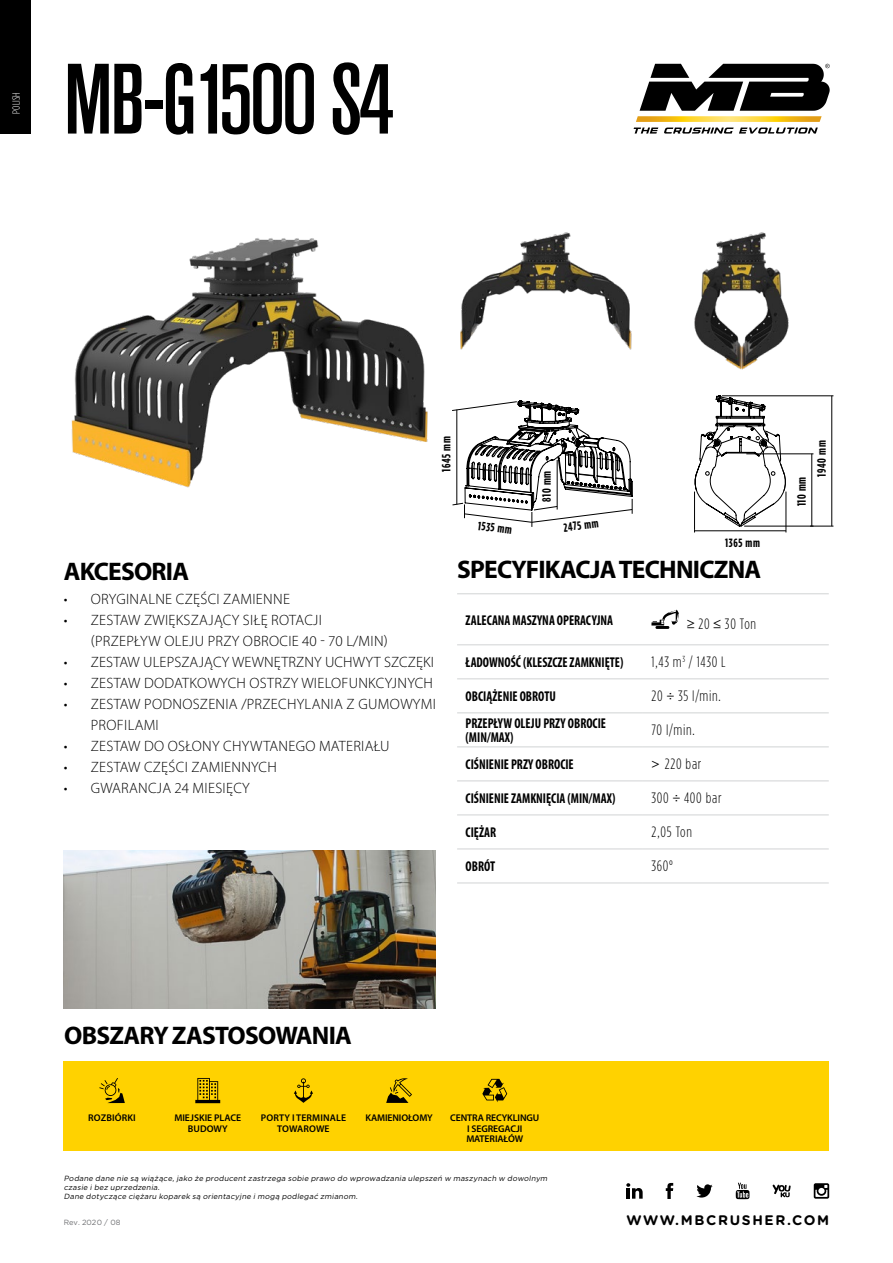
<style>
.page{position:relative;width:893px;height:1263px;background:#fff}
.page>*{position:absolute;margin:0;border:0;box-sizing:border-box;transform-origin:0 0}
.t1{font:500 condensed 98.85px "Akzidenz Grotesk BQ";letter-spacing:-.03em;color:#000}
.titolo_nero_17pt_bol{font:700 25.5px "Myriad Pro";letter-spacing:-.03em;color:#000}
.t2{font:300 15px/21px "Myriad Pro";letter-spacing:.02em;color:#000}
.Paragrafo_base{font:300 15px "Gotham Condensed";letter-spacing:.05em;color:#000}
.t3{font:700 condensed 14.25px/13.5px "Myriad Pro";color:#000;scale:.91 1}
.t4{font:700 13.8px "Gotham Rounded";letter-spacing:.12em;color:#000}
.t5{font:700 12px "Gotham Condensed";letter-spacing:.05em;color:#000}
.t6{font:300 10.5px "Gotham Condensed";letter-spacing:.01em;color:#fff}
.t7{font:600 9.75px/10.5px "Myriad Pro";letter-spacing:-.005em;color:#000;text-align:center}
.t8{font:italic 7.5px/9px "Gotham";color:#000}
.t9{font:7.5px "Gotham";color:#6d6e71}
.s1{font-family:"Cent Goth WGL";font-weight:400;font-size:13.5px}
</style>
<div class="page">
<div style="left:64px;top:1061px;width:765px;height:89px;background:#ffd200"></div>
<div style="left:0;top:0;width:31px;height:134px;background:#000"></div>
<svg style="left:633px;top:128px;width:185px;height:6px"></svg>
<svg style="left:636px;top:64px;width:194px;height:58px"></svg>
<img style="left:460px;top:232px;width:172px;height:118px">
<img style="left:694px;top:232px;width:95px;height:138px">
<img style="left:71px;top:238px;width:357px;height:250px">
<hr style="left:744px;top:526px;width:86px;height:1px;background:#000">
<hr style="left:722px;top:395px;width:108px;height:1px;background:#000">
<hr style="left:746px;top:453px;width:64px;height:1px;background:#000">
<hr style="left:811px;top:454px;width:1px;height:72px;background:#000">
<hr style="left:831px;top:396px;width:1px;height:130px;background:#000">
<svg style="left:452px;top:400px;width:181px;height:127px"></svg>
<svg style="left:694px;top:395px;width:94px;height:137px"></svg>
<img style="left:64px;top:850px;width:372px;height:158px">
<hr style="left:643px;top:644px;width:186px;height:1px;background:#d1d3d4">
<hr style="left:643px;top:678px;width:186px;height:1px;background:#d1d3d4">
<hr style="left:643px;top:712px;width:186px;height:1px;background:#d1d3d4">
<hr style="left:643px;top:746px;width:186px;height:1px;background:#d1d3d4">
<hr style="left:643px;top:780px;width:186px;height:1px;background:#d1d3d4">
<hr style="left:643px;top:814px;width:186px;height:1px;background:#d1d3d4">
<hr style="left:643px;top:848px;width:186px;height:1px;background:#d1d3d4">
<hr style="left:643px;top:882px;width:186px;height:1px;background:#d1d3d4">
<hr style="left:643px;top:593px;width:186px;height:1px;background:#d1d3d4">
<svg style="left:651px;top:610px;width:28px;height:19px"></svg>
<svg style="left:666px;top:1183px;width:7px;height:16px"></svg>
<svg style="left:772px;top:1184px;width:19px;height:13px"></svg>
<svg style="left:696px;top:1184px;width:17px;height:13px"></svg>
<svg style="left:626px;top:1183px;width:17px;height:16px"></svg>
<svg style="left:736px;top:1183px;width:13px;height:16px"></svg>
<svg style="left:814px;top:1183px;width:15px;height:16px"></svg>
<svg style="left:99px;top:1078px;width:26px;height:25px"></svg>
<svg style="left:195px;top:1078px;width:25px;height:25px"></svg>
<svg style="left:294px;top:1078px;width:19px;height:25px"></svg>
<svg style="left:386px;top:1078px;width:26px;height:25px"></svg>
<svg style="left:482px;top:1079px;width:25px;height:23px"></svg>
<hr style="left:457px;top:644px;width:186px;height:1px;background:#d1d3d4">
<hr style="left:457px;top:678px;width:186px;height:1px;background:#d1d3d4">
<hr style="left:457px;top:712px;width:186px;height:1px;background:#d1d3d4">
<hr style="left:457px;top:746px;width:186px;height:1px;background:#d1d3d4">
<hr style="left:457px;top:780px;width:186px;height:1px;background:#d1d3d4">
<hr style="left:457px;top:814px;width:186px;height:1px;background:#d1d3d4">
<hr style="left:457px;top:848px;width:186px;height:1px;background:#d1d3d4">
<hr style="left:457px;top:882px;width:186px;height:1px;background:#d1d3d4">
<hr style="left:457px;top:593px;width:186px;height:1px;background:#d1d3d4">
<p class="t6" style="left:11px;top:114px;width:23px;rotate:-90deg">POLISH</p>
<p class="t1" style="left:64px;top:43px;width:332px">MB-G1500 S4</p>
<p class="t5" style="left:440px;top:472px;width:37px;rotate:-90deg">1645 mm</p>
<p class="t5" style="left:540px;top:502px;width:32px;rotate:-90deg">810 mm</p>
<p class="t5" style="left:479px;top:519px;width:36px;rotate:8deg">1535 mm</p>
<p class="t5" style="left:563px;top:521px;width:37px;rotate:-7deg">2475 mm</p>
<p class="t5" style="left:725px;top:536px;width:36px">1365 mm</p>
<p class="titolo_nero_17pt_bol" style="left:64px;top:554px;width:127px">AKCESORIA</p>
<p class="t2" style="left:64px;top:588px;width:228px">• ORYGINALNE CZĘŚCI ZAMIENNE</p>
<p class="t2" style="left:91px;top:609px;width:299px;text-indent:-27px">• ZESTAW ZWIĘKSZAJĄCY SIŁĘ ROTACJI (PRZEPŁYW OLEJU PRZY OBROCIE 40 - 70 L/MIN)</p>
<p class="t2" style="left:64px;top:651px;width:372px">• ZESTAW ULEPSZAJĄCY WEWNĘTRZNY UCHWYT SZCZĘKI</p>
<p class="t2" style="left:64px;top:672px;width:371px">• ZESTAW DODATKOWYCH OSTRZY WIELOFUNKCYJNYCH</p>
<p class="t2" style="left:91px;top:693px;width:347px;text-indent:-27px">• ZESTAW PODNOSZENIA /PRZECHYLANIA Z GUMOWYMI<br>PROFILAMI</p>
<p class="t2" style="left:64px;top:735px;width:327px">• ZESTAW DO OSŁONY CHYWTANEGO MATERIAŁU</p>
<p class="t2" style="left:64px;top:756px;width:215px">• ZESTAW CZĘŚCI ZAMIENNYCH</p>
<p class="t2" style="left:64px;top:777px;width:187px">• GWARANCJA 24 MIESIĘCY</p>
<h2 class="titolo_nero_17pt_bol" style="left:457px;top:553px;width:306px">SPECYFIKACJA TECHNICZNA</h2>
<p class="t3" style="left:466px;top:613px;width:164px">ZALECANA MASZYNA OPERACYJNA</p>
<p class="t3" style="left:466px;top:655px;width:175px">ŁADOWNOŚĆ (KLESZCZE ZAMKNIĘTE)</p>
<p class="t3" style="left:466px;top:689px;width:101px">OBCIĄŻENIE OBROTU</p>
<p class="t3" style="left:466px;top:717px;width:156px">PRZEPŁYW OLEJU PRZY OBROCIE (MIN/MAX)</p>
<p class="t3" style="left:466px;top:757px;width:120px">CIŚNIENIE PRZY OBROCIE</p>
<p class="t3" style="left:466px;top:791px;width:166px">CIŚNIENIE ZAMKNIĘCIA (MIN/MAX)</p>
<p class="t3" style="left:466px;top:825px;width:35px">CIĘŻAR</p>
<p class="t3" style="left:466px;top:859px;width:34px">OBRÓT</p>
<p class="Paragrafo_base" style="left:687px;top:616px;width:71px"><span class="s1">≥</span> 20 <span class="s1">≤</span> 30 Ton</p>
<p class="Paragrafo_base" style="left:651px;top:654px;width:76px">1,43 m<sup>3</sup> / 1430 L</p>
<p class="Paragrafo_base" style="left:651px;top:688px;width:71px">20 <span class="s1">÷</span> 35 l/min.</p>
<p class="Paragrafo_base" style="left:651px;top:722px;width:45px">70 l/min.</p>
<p class="Paragrafo_base" style="left:651px;top:756px;width:52px"><span class="s1">&gt;</span> 220 bar</p>
<p class="Paragrafo_base" style="left:651px;top:790px;width:72px">300 <span class="s1">÷</span> 400 bar</p>
<p class="Paragrafo_base" style="left:651px;top:824px;width:42px">2,05 Ton</p>
<p class="Paragrafo_base" style="left:651px;top:858px;width:23px">360°</p>
<p class="t5" style="left:795px;top:506px;width:31px;rotate:-90deg">110 mm</p>
<p class="t5" style="left:815px;top:476px;width:38px;rotate:-90deg">1940 mm</p>
<h2 class="titolo_nero_17pt_bol" style="left:64px;top:1019px;width:289px">OBSZARY ZASTOSOWANIA</h2>
<p class="t7" style="left:88px;top:1112px;width:49px">ROZBIÓRKI</p>
<p class="t7" style="left:174px;top:1112px;width:68px">MIEJSKIE PLACE<br>BUDOWY</p>
<p class="t7" style="left:261px;top:1112px;width:87px">PORTY I TERMINALE<br>TOWAROWE</p>
<p class="t7" style="left:365px;top:1112px;width:69px">KAMIENIOŁOMY</p>
<p class="t7" style="left:450px;top:1112px;width:91px">CENTRA RECYKLINGU<br>I SEGREGACJI<br>MATERIAŁÓW</p>
<p class="t8" style="left:64px;top:1174px;width:487px">Podane dane nie są wiążące, jako że producent zastrzega sobie prawo do wprowadzania ulepszeń w maszynach w dowolnym czasie i bez uprzedzenia.<br>Dane dotyczące ciężaru koparek są orientacyjne i mogą podlegać zmianom.</p>
<p class="t9" style="left:64px;top:1217px;width:58px">Rev. 2020 / 08</p>
<p class="t4" style="left:626px;top:1210px;width:204px">WWW.MBCRUSHER.COM</p>
</div>
